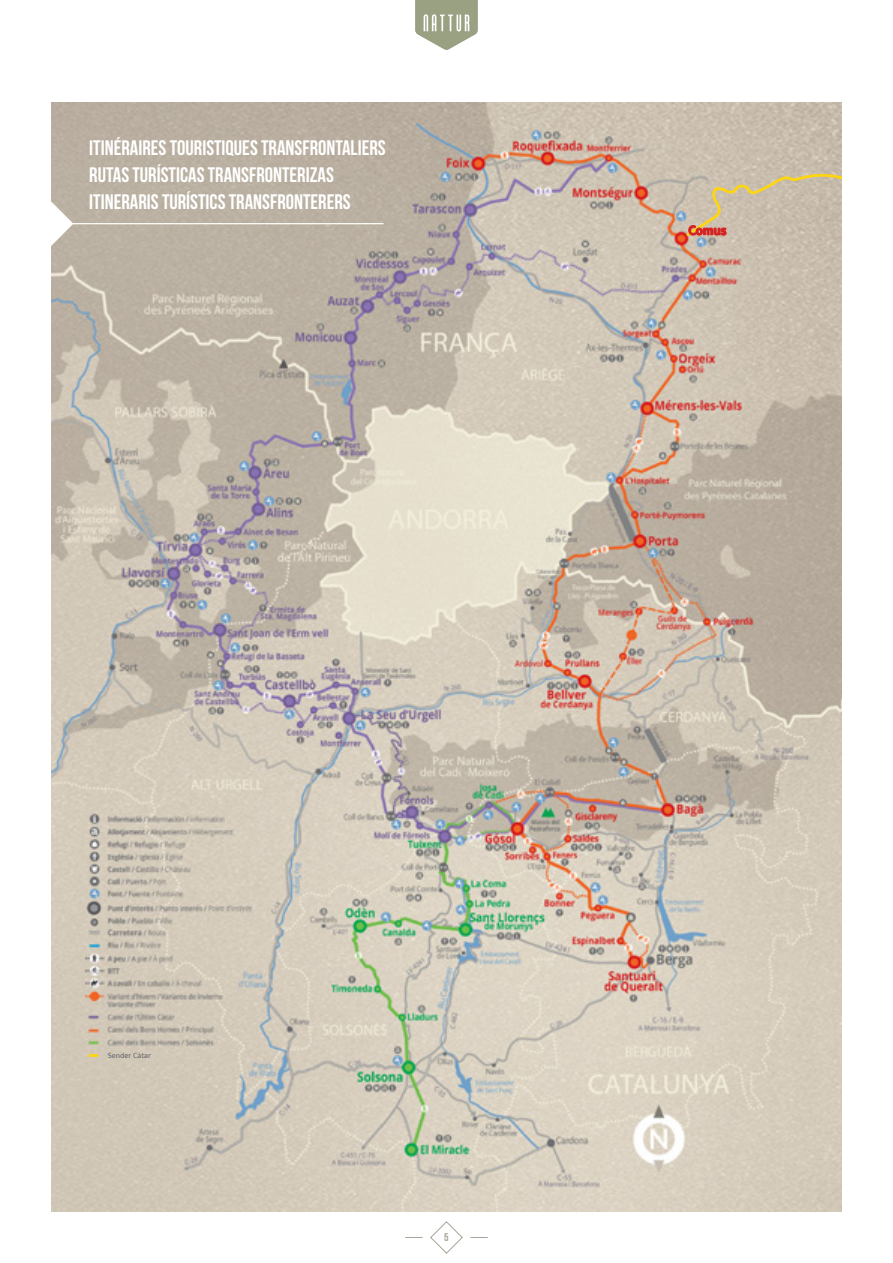
<style>
.page{position:relative;width:893px;height:1263px;background:#fff}
.page>*{position:absolute;margin:0;border:0;box-sizing:border-box;transform-origin:0 0}
.t1{font:21px/27.5px "Bebas Neue";color:#fff}
.t2{font:700 13.2px "Sukhumvit Set";color:#d62020}
.t3{font:11.25px "Bebas Neue";color:#a9a498}
.t4{font:600 7.8px "Sukhumvit Set";color:#6e6f71}
</style>
<div class="page">
<svg style="left:430px;top:1221px;width:33px;height:33px"></svg>
<svg style="left:405px;top:1237px;width:17px;height:1px"></svg>
<svg style="left:470px;top:1237px;width:18px;height:1px"></svg>
<svg style="left:415px;top:0;width:63px;height:50px"></svg>
<img style="left:51px;top:102px;width:791px;height:1110px">
<svg style="left:683px;top:171px;width:159px;height:68px;background:#cbbaa2"></svg>
<svg style="left:89px;top:1054px;width:9px;height:3px"></svg>
<svg style="left:51px;top:201px;width:22px;height:45px"></svg>
<hr style="left:62px;top:223px;width:322px;height:1px;background:#fff">
<p class="t1" style="left:89px;top:133px;width:298px">ITINÉRAIRES TOURISTIQUES TRANSFRONTALIERS<br>RUTAS TURÍSTICAS TRANSFRONTERIZAS<br>ITINERARIS TURÍSTICS TRANSFRONTERERS</p>
<p class="t2" style="left:688px;top:220px;width:40px">Comus</p>
<p class="t4" style="left:108px;top:1049px;width:45px">Sender Càtar</p>
<p class="t3" style="left:444px;top:1231px;width:6px">5</p>
</div>
